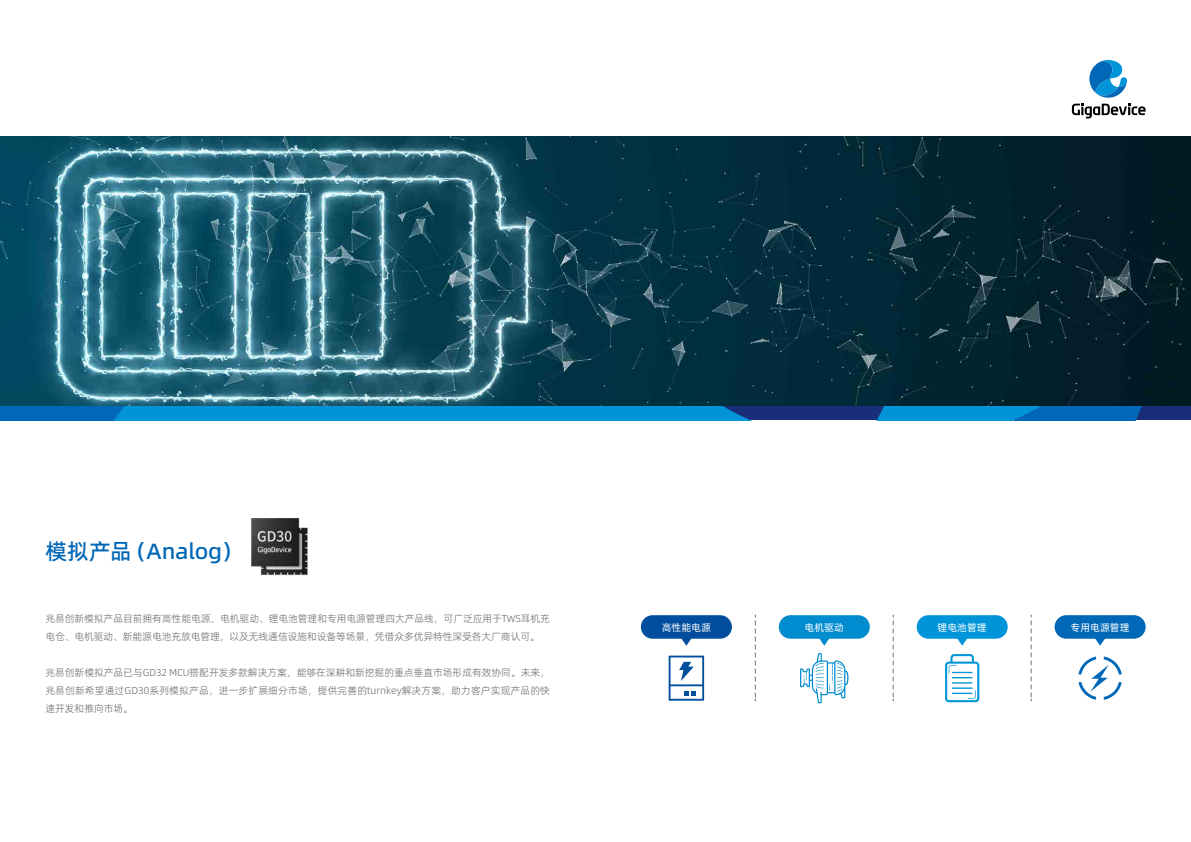
<style>
.page{position:relative;width:1191px;height:842px;background:#fff}
.page>*{position:absolute;margin:0;border:0;box-sizing:border-box;transform-origin:0 0}
.t1{font:22px "Alibaba Pu Hui Ti 2 65 Medium";letter-spacing:-.005em;color:#0068b7}
.t2{font:10px/18px "Alibaba Pu Hui Ti 2 45 Light";letter-spacing:-.015em;color:#706f6f}
.t3{font:10px "Alibaba Pu Hui Ti 2 55 Regular";color:#fff}
</style>
<div class="page">
<img style="left:251px;top:519px;width:57px;height:57px">
<img style="left:0;top:136px;width:1191px;height:271px">
<div style="left:778px;top:615px;width:91px;height:24px;background:#008ccf;border-radius:12px"></div>
<svg style="left:816px;top:638px;width:16px;height:8px"></svg>
<svg style="left:800px;top:653px;width:48px;height:50px"></svg>
<div style="left:916px;top:615px;width:91px;height:24px;background:#0095d8;border-radius:12px"></div>
<svg style="left:954px;top:638px;width:15px;height:8px"></svg>
<svg style="left:945px;top:654px;width:34px;height:48px"></svg>
<svg style="left:755px;top:615px;width:1px;height:86px"></svg>
<svg style="left:893px;top:615px;width:1px;height:86px"></svg>
<svg style="left:1031px;top:615px;width:1px;height:86px"></svg>
<div style="left:1054px;top:615px;width:91px;height:24px;background:#0068b7;border-radius:12px"></div>
<svg style="left:1092px;top:638px;width:15px;height:8px"></svg>
<svg style="left:1078px;top:656px;width:43px;height:44px"></svg>
<div style="left:641px;top:615px;width:91px;height:24px;background:#004e9d;border-radius:12px"></div>
<svg style="left:678px;top:638px;width:16px;height:8px"></svg>
<svg style="left:668px;top:656px;width:36px;height:45px"></svg>
<svg style="left:1071px;top:60px;width:74px;height:58px"></svg>
<svg style="left:0;top:407px;width:1191px;height:13px;background:#047ac1"></svg>
<h1 class="t1" style="left:45px;top:535px;width:198px">模拟产品（Analog）</h1>
<p class="t2" style="left:45px;top:609px;width:506px">兆易创新模拟产品目前拥有高性能电源、电机驱动、锂电池管理和专用电源管理四大产品线，可广泛应用于TWS耳机充电仓、电机驱动、新能源电池充放电管理，以及无线通信设施和设备等场景，凭借众多优异特性深受各大厂商认可。</p>
<p class="t2" style="left:45px;top:663px;width:506px;text-align:justify">兆易创新模拟产品已与GD32 MCU搭配开发多款解决方案，能够在深耕和新挖掘的重点垂直市场形成有效协同。未来，兆易创新希望通过GD30系列模拟产品，进一步扩展细分市场，提供完善的turnkey解决方案，助力客户实现产品的快速开发和推向市场。</p>
<p class="t3" style="left:662px;top:620px;width:51px">高性能电源</p>
<p class="t3" style="left:804px;top:620px;width:41px">电机驱动</p>
<p class="t3" style="left:937px;top:620px;width:51px">锂电池管理</p>
<p class="t3" style="left:1070px;top:620px;width:61px">专用电源管理</p>
</div>
